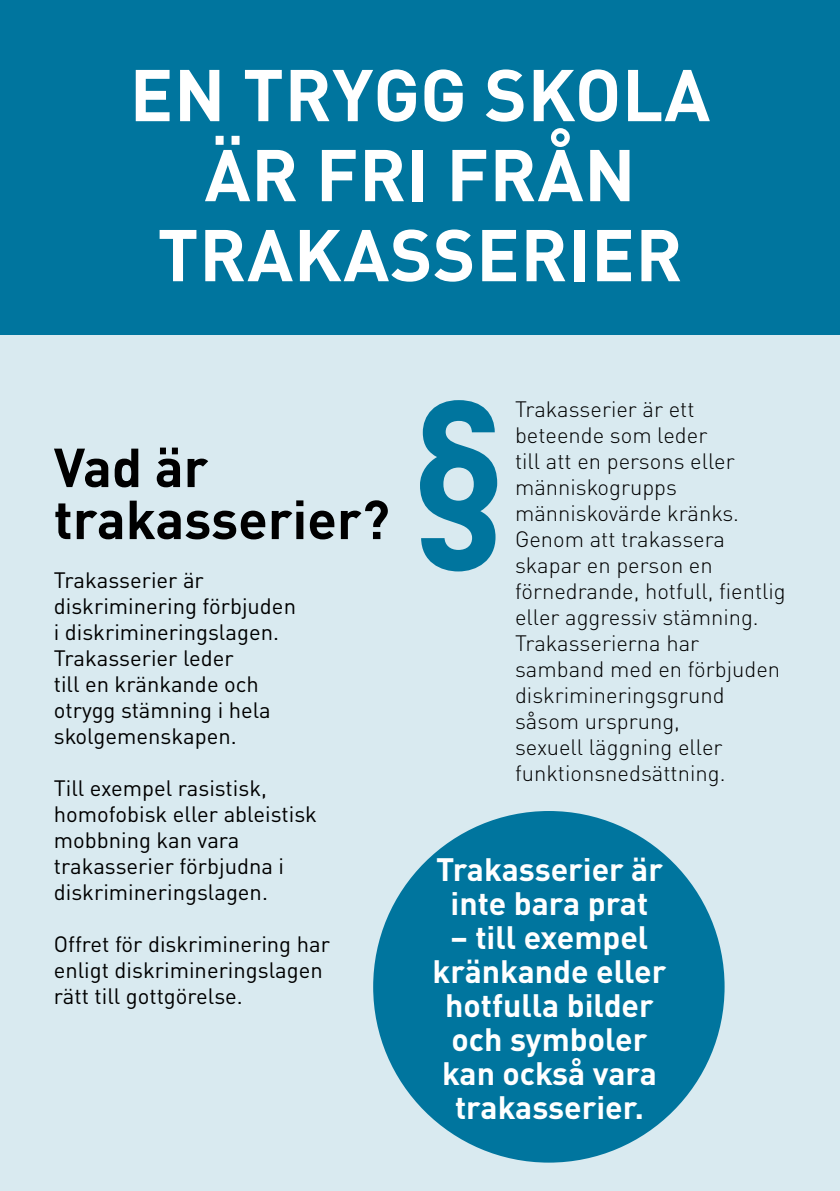
<style>
.page{position:relative;width:840px;height:1191px;background:#fff}
.page>*{position:absolute;margin:0;border:0;box-sizing:border-box;transform-origin:0 0}
.t1{font:700 72px/80px "DINOT";letter-spacing:.01em;color:#fff;text-align:center}
.t2{font:700 54px/52px "DINOT";color:#000}
.t3{font:700 32px/34px "DINOT";color:#fff;text-align:center}
.t4{font:22px/26px "DINOT";color:#000}
.t5{font:300 22px/26px "DINOT";color:#000}
</style>
<div class="page">
<div style="left:0;top:0;width:839px;height:1191px;background:#d9eaf0"></div>
<div style="left:0;top:0;width:839px;height:334px;background:#00759e"></div>
<div style="left:373px;top:811px;width:351px;height:351px;background:#00759e;border-radius:50%"></div>
<svg style="left:420px;top:400px;width:77px;height:171px"></svg>
<h1 class="t1" style="left:130px;top:53px;width:581px">EN TRYGG SKOLA<br>ÄR FRI FRÅN<br>TRAKASSERIER</h1>
<h2 class="t2" style="left:54px;top:440px;width:337px">Vad är trakasserier?</h2>
<p class="t4" style="left:54px;top:567px;width:243px">Trakasserier är diskriminering förbjuden i diskrimineringslagen.<br>Trakasserier leder<br>till en kränkande och otrygg stämning i hela skolgemenskapen.</p>
<p class="t4" style="left:54px;top:775px;width:265px">Till exempel rasistisk, homofobisk eller ableistisk mobbning kan vara trakasserier förbjudna i diskrimineringslagen.</p>
<p class="t4" style="left:54px;top:931px;width:277px">Offret för diskriminering har enligt diskrimineringslagen rätt till gottgörelse.</p>
<p class="t5" style="left:514px;top:396px;width:272px">Trakasserier är ett beteende som leder<br>till att en persons eller människogrupps människovärde kränks.<br>Genom att trakassera skapar en person en förnedrande, hotfull, fientlig eller aggressiv stämning.<br>Trakasserierna har samband med en förbjuden diskrimineringsgrund såsom ursprung,<br>sexuell läggning eller funktionsnedsättning.</p>
<p class="t3" style="left:436px;top:852px;width:228px">Trakasserier är inte bara prat</p>
<p class="t3" style="left:432px;top:920px;width:235px">– till exempel kränkande eller hotfulla bilder och symboler kan också vara trakasserier.</p>
</div>
